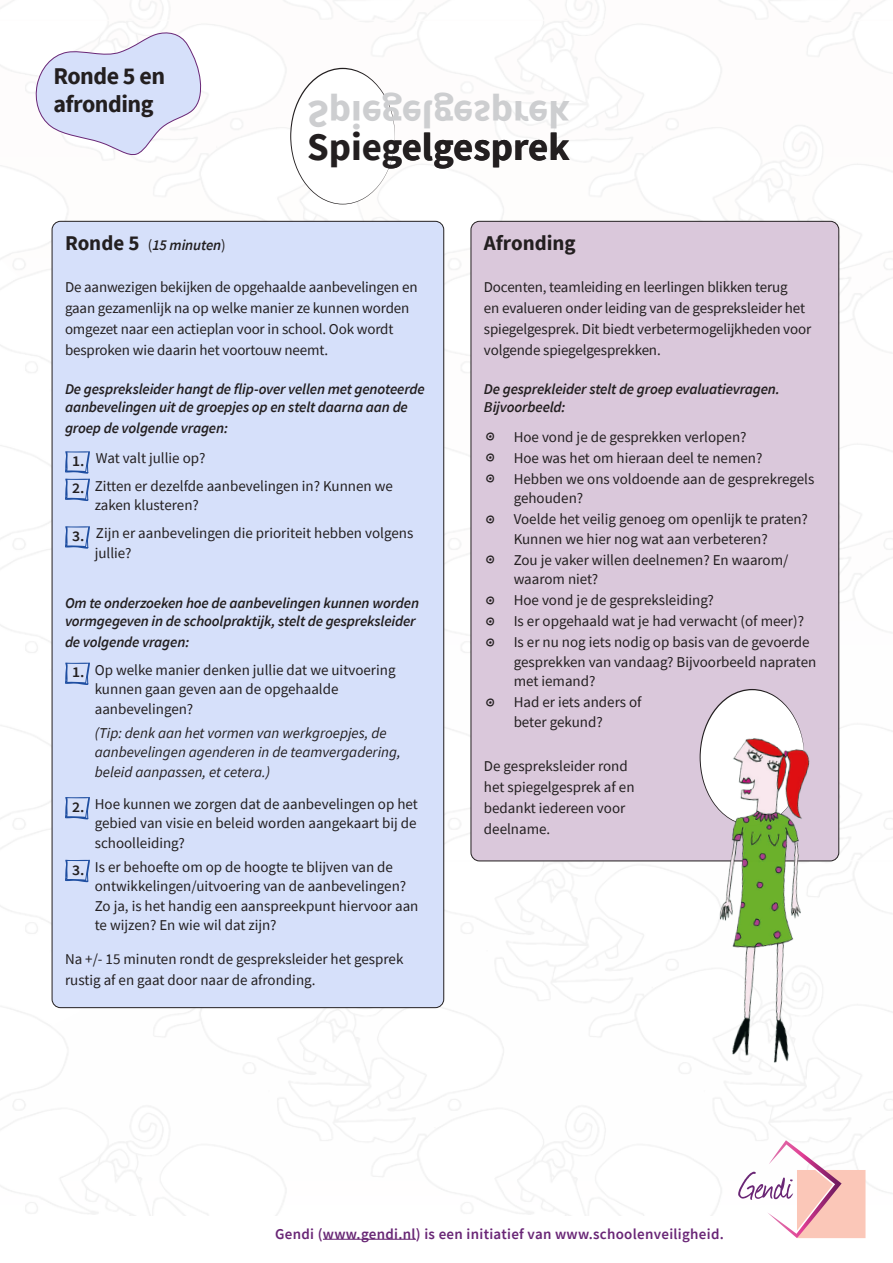
<style>
.page{position:relative;width:893px;height:1263px;background:#fff}
.page>*{position:absolute;margin:0;border:0;box-sizing:border-box;transform-origin:0 0}
.t1{font:700 39px "Source Sans Pro";color:#231f20}
.t2{font:700 24px "Source Sans Pro";letter-spacing:-.02em;color:#231f20}
.t3{font:700 21px "Source Sans Pro";color:#231f20}
.opsomming{font:15px/19.5px "Source Sans Pro";color:#231f20}
.broodtekst{font:15px/21px "Source Sans Pro";letter-spacing:-.01em;color:#231f20}
.broodtekst-2{font:italic 600 15px/18px "Source Sans Pro";letter-spacing:-.01em;color:#231f20}
.opsomming-2{font:italic 15px/19.5px "Source Sans Pro";color:#231f20}
.t4{font:600 15px "Source Sans Pro";letter-spacing:.02em;color:#692676}
.t5{font:600 15px "Source Sans Pro";color:#231f20;scale:1.05 1}
.s1{font-weight:700;font-style:normal;font-size:21px}
.s2{font-weight:400;font-style:normal}
.s3{font-family:"PW New Arrows";font-size:22.5px}
.s4{color:#672674}
</style>
<div class="page">
<img style="left:0;top:0;width:893px;height:1215px">
<svg style="left:738px;top:1140px;width:127px;height:98px"></svg>
<div style="left:52px;top:221px;width:392px;height:787px;background:#d6e0fa;border-radius:9px"></div>
<svg style="left:65px;top:451px;width:25px;height:50px"></svg>
<svg style="left:65px;top:526px;width:25px;height:23px"></svg>
<svg style="left:65px;top:662px;width:25px;height:23px"></svg>
<svg style="left:65px;top:797px;width:25px;height:22px"></svg>
<svg style="left:65px;top:860px;width:25px;height:22px"></svg>
<div style="left:471px;top:221px;width:368px;height:640px;background:#dac8db;border-radius:9px"></div>
<svg style="left:711px;top:689px;width:82px;height:26px"></svg>
<img style="left:667px;top:715px;width:183px;height:373px">
<svg style="left:34px;top:31px;width:167px;height:126px"></svg>
<hr style="left:323px;top:1239px;width:93px;height:1px;background:#672674">
<svg style="left:290px;top:68px;width:280px;height:136px"></svg>
<p class="t2" style="left:53px;top:59px;width:113px">Ronde 5 en</p>
<p class="t2" style="left:53px;top:88px;width:102px">afronding</p>
<p class="t1" style="left:307px;top:120px;width:264px">Spiegelgesprek</p>
<p class="broodtekst-2" style="left:65px;top:236px;width:162px"><span class="s1">Ronde 5</span> <span class="s2">(</span>15 minuten<span class="s2">)</span></p>
<p class="broodtekst" style="left:65px;top:276px;width:354px">De aanwezigen bekijken de opgehaalde aanbevelingen en gaan gezamenlijk na op welke manier ze kunnen worden omgezet naar een actieplan voor in school. Ook wordt besproken wie daarin het voortouw neemt.</p>
<p class="broodtekst-2" style="left:65px;top:380px;width:361px">De gespreksleider hangt de flip-over vellen met genoteerde aanbevelingen uit de groepjes op en stelt daarna aan de</p>
<p class="broodtekst-2" style="left:65px;top:419px;width:165px">groep de volgende vragen:</p>
<p class="t5" style="left:72px;top:451px;width:13px">1.</p>
<p class="opsomming" style="left:96px;top:448px;width:111px">Wat valt jullie op?</p>
<p class="t5" style="left:72px;top:479px;width:13px">2.</p>
<p class="opsomming" style="left:95px;top:476px;width:300px">Zitten er dezelfde aanbevelingen in? Kunnen we zaken klusteren?</p>
<p class="t5" style="left:72px;top:526px;width:13px">3.</p>
<p class="opsomming" style="left:95px;top:523px;width:320px">Zijn er aanbevelingen die prioriteit hebben volgens jullie?</p>
<p class="broodtekst-2" style="left:65px;top:594px;width:356px">Om te onderzoeken hoe de aanbevelingen kunnen worden vormgegeven in de schoolpraktijk, stelt de gespreksleider</p>
<p class="broodtekst-2" style="left:65px;top:633px;width:126px">de volgende vragen:</p>
<p class="t5" style="left:72px;top:663px;width:13px">1.</p>
<p class="opsomming" style="left:95px;top:660px;width:302px">Op welke manier denken jullie dat we uitvoering kunnen gaan geven aan de opgehaalde aanbevelingen?</p>
<p class="opsomming-2" style="left:95px;top:723px;width:307px">(Tip: denk aan het vormen van werkgroepjes, de aanbevelingen agenderen in de teamvergadering, beleid aanpassen, et cetera.)</p>
<p class="t5" style="left:72px;top:797px;width:13px">2.</p>
<p class="opsomming" style="left:95px;top:794px;width:325px;text-align:justify">Hoe kunnen we zorgen dat de aanbevelingen op het gebied van visie en beleid worden aangekaart bij de schoolleiding?</p>
<p class="t5" style="left:72px;top:860px;width:13px">3.</p>
<p class="opsomming" style="left:95px;top:857px;width:325px">Is er behoefte om op de hoogte te blijven van de ontwikkelingen/uitvoering van de aanbevelingen?<br>Zo ja, is het handig een aanspreekpunt hiervoor aan te wijzen? En wie wil dat zijn?</p>
<p class="broodtekst" style="left:65px;top:948px;width:340px">Na +/- 15 minuten rondt de gespreksleider het gesprek rustig af en gaat door naar de afronding.</p>
<p class="t3" style="left:484px;top:229px;width:93px">Afronding</p>
<p class="broodtekst" style="left:484px;top:276px;width:329px">Docenten, teamleiding en leerlingen blikken terug<br>en evalueren onder leiding van de gespreksleider het spiegelgesprek. Dit biedt verbetermogelijkheden voor volgende spiegelgesprekken.</p>
<p class="broodtekst-2" style="left:484px;top:380px;width:297px">De gesprekleider stelt de groep evaluatievragen.<br>Bijvoorbeeld:</p>
<p class="opsomming" style="left:484px;top:427px;width:264px"><span class="s3">a</span> Hoe vond je de gesprekken verlopen?</p>
<p class="opsomming" style="left:484px;top:448px;width:280px"><span class="s3">a</span> Hoe was het om hieraan deel te nemen?</p>
<p class="opsomming" style="left:514px;top:469px;width:302px;text-indent:-30px"><span class="s3">a</span> Hebben we ons voldoende aan de gesprekregels gehouden?</p>
<p class="opsomming" style="left:514px;top:509px;width:296px;text-indent:-30px"><span class="s3">a</span> Voelde het veilig genoeg om openlijk te praten?<br>Kunnen we hier nog wat aan verbeteren?</p>
<p class="opsomming" style="left:514px;top:550px;width:276px;text-indent:-30px"><span class="s3">a</span> Zou je vaker willen deelnemen? En waarom/ waarom niet?</p>
<p class="opsomming" style="left:484px;top:590px;width:231px"><span class="s3">a</span> Hoe vond je de gespreksleiding?</p>
<p class="opsomming" style="left:484px;top:611px;width:322px"><span class="s3">a</span> Is er opgehaald wat je had verwacht (of meer)?</p>
<p class="opsomming" style="left:514px;top:632px;width:304px;text-indent:-30px"><span class="s3">a</span> Is er nu nog iets nodig op basis van de gevoerde gesprekken van vandaag? Bijvoorbeeld napraten met iemand?</p>
<p class="opsomming" style="left:514px;top:692px;width:129px;text-indent:-30px"><span class="s3">a</span> Had er iets anders of beter gekund?</p>
<p class="broodtekst" style="left:484px;top:756px;width:152px">De gespreksleider rond het spiegelgesprek af en bedankt iedereen voor deelname.</p>
<p class="t4" style="left:275px;top:1224px;width:450px">Gendi (<span class="s4">www.gendi.nl</span>) is een initiatief van www.schoolenveiligheid.</p>
</div>
